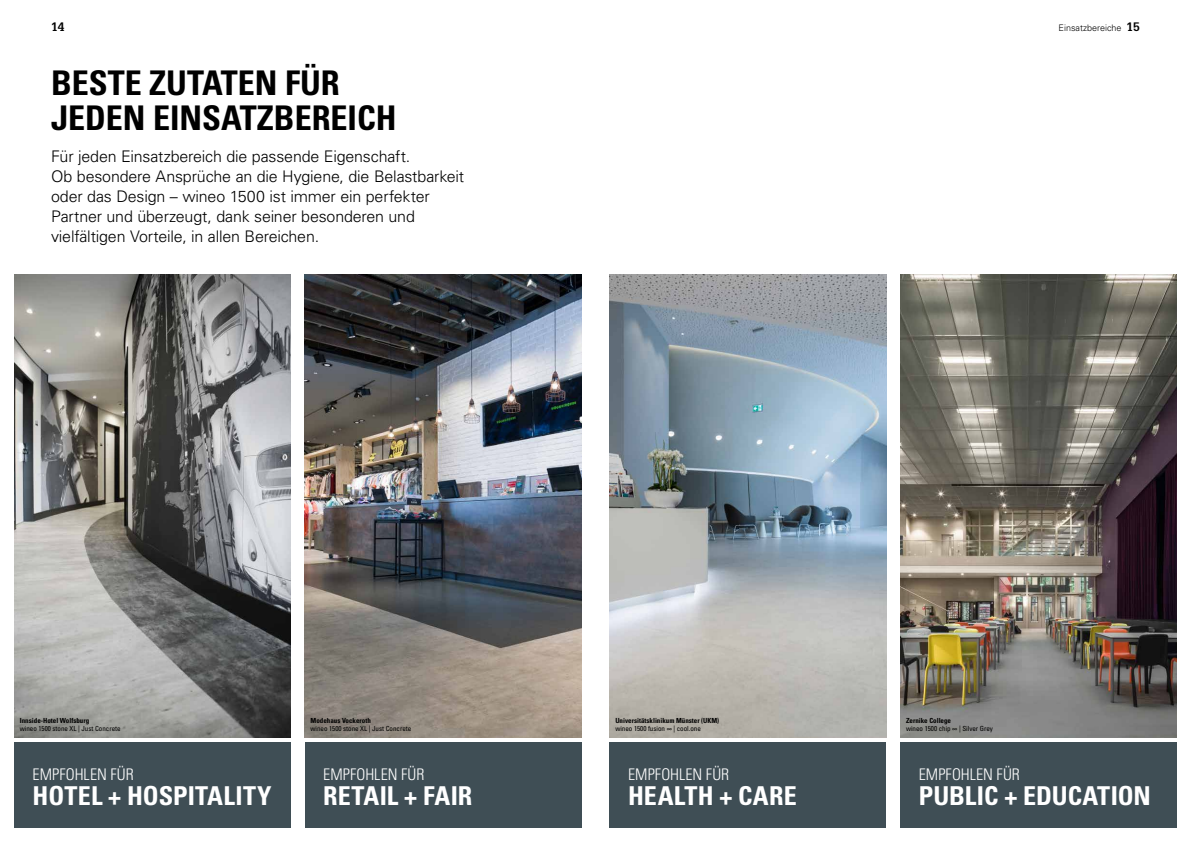
<style>
.page{position:relative;width:1191px;height:842px;background:#fff}
.page>*{position:absolute;margin:0;border:0;box-sizing:border-box;transform-origin:0 0}
.t1{font:34px/35px "Univers LTCYR 67 Bold Cond";color:#000}
.t2{font:26px "Univers LTCYR 67 Bold Cond";letter-spacing:.005em;color:#fff}
.t3{font:300 16px/20px "Univers LTCYR 45";letter-spacing:-.01em;color:#000}
.t4{font:16px "Univers LTCYR 47 Light Cond";letter-spacing:.005em;color:#fff}
.t5{font:700 12px "Glypha LT Pro";color:#000}
.t6{font:300 9px "Univers LTCYR 45";color:#000}
.t7{font:condensed 7px "Univers LTCYR 57";color:#000}
.t8{font:7px "Univers LTCYR 67 Bold Cond";color:#000}
.s1{font-family:"Glypha LT Pro";font-weight:700;font-size:12px}
</style>
<div class="page">
<img style="left:14px;top:275px;width:277px;height:462px">
<img style="left:609px;top:275px;width:277px;height:462px">
<img style="left:305px;top:275px;width:276px;height:462px">
<img style="left:900px;top:275px;width:276px;height:462px">
<div style="left:14px;top:743px;width:277px;height:85px;background:#3f4e55"></div>
<div style="left:609px;top:743px;width:277px;height:85px;background:#3f4e55"></div>
<div style="left:305px;top:743px;width:276px;height:85px;background:#3f4e55"></div>
<div style="left:900px;top:743px;width:276px;height:85px;background:#3f4e55"></div>
<p class="t5" style="left:51px;top:19px;width:15px">14</p>
<h1 class="t1" style="left:51px;top:65px;width:347px">BESTE ZUTATEN FÜR<br>JEDEN EINSATZBEREICH</h1>
<p class="t3" style="left:51px;top:145px;width:415px">Für jeden Einsatzbereich die passende Eigenschaft.<br>Ob besondere Ansprüche an die Hygiene, die Belastbarkeit oder das Design – wineo 1500 ist immer ein perfekter Partner und überzeugt, dank seiner besonderen und vielfältigen Vorteile, in allen Bereichen.</p>
<p class="t6" style="left:1058px;top:22px;width:83px">Einsatzbereiche <span class="s1">15</span></p>
<p class="t8" style="left:20px;top:717px;width:71px">Innside-Hotel Wolfsburg</p>
<p class="t7" style="left:20px;top:724px;width:102px">wineo 1500 stone XL | Just Concrete</p>
<p class="t4" style="left:33px;top:763px;width:103px">EMPFOHLEN FÜR</p>
<h2 class="t2" style="left:33px;top:780px;width:241px">HOTEL + HOSPITALITY</h2>
<p class="t8" style="left:310px;top:717px;width:62px">Modehaus Vockeroth</p>
<p class="t7" style="left:310px;top:724px;width:102px">wineo 1500 stone XL | Just Concrete</p>
<p class="t4" style="left:323px;top:763px;width:103px">EMPFOHLEN FÜR</p>
<h2 class="t2" style="left:323px;top:780px;width:151px">RETAIL + FAIR</h2>
<p class="t8" style="left:615px;top:717px;width:105px">Universitätsklinikum Münster (UKM)</p>
<p class="t7" style="left:615px;top:724px;width:87px">wineo 1500 fusion ∞ | cool.one</p>
<p class="t4" style="left:628px;top:763px;width:103px">EMPFOHLEN FÜR</p>
<h2 class="t2" style="left:628px;top:780px;width:170px">HEALTH + CARE</h2>
<p class="t8" style="left:906px;top:717px;width:47px">Zernike College</p>
<p class="t7" style="left:906px;top:724px;width:89px">wineo 1500 chip ∞ | Silver Grey</p>
<p class="t4" style="left:918px;top:763px;width:103px">EMPFOHLEN FÜR</p>
<h2 class="t2" style="left:918px;top:780px;width:234px">PUBLIC + EDUCATION</h2>
</div>
